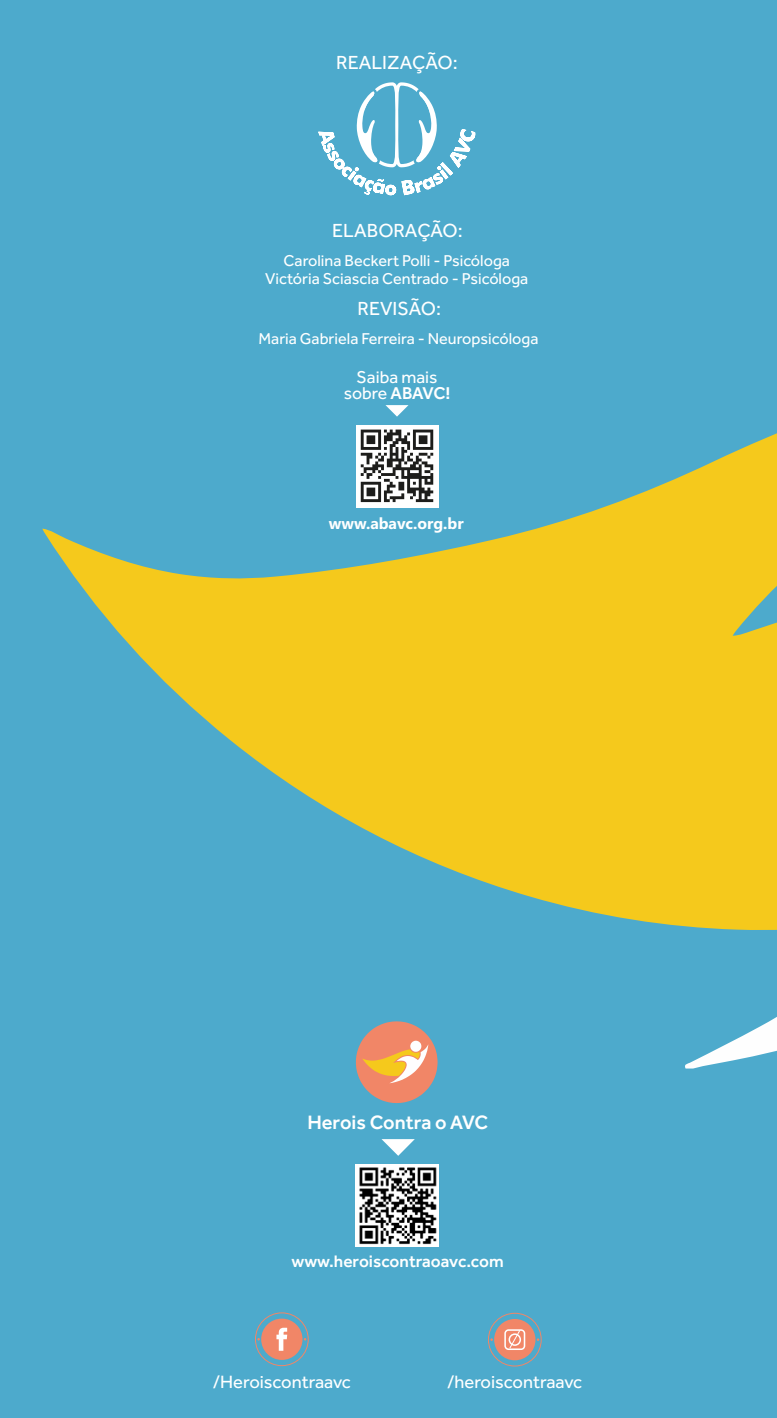
<style>
.page{position:relative;width:777px;height:1418px;background:#fff}
.page>*{position:absolute;margin:0;border:0;box-sizing:border-box;transform-origin:0 0}
.t1{font:500 20px "Effra";color:#fff}
.t2{font:19.6px "Effra";color:#fff}
.t3{font:18.4px "Effra";color:#fff}
.t4{font:17.6px/16px "Effra";color:#fff;text-align:center}
.t5{font:500 17.2px "Effra";color:#fff}
.t6{font:16.2px/17.2px "Effra";color:#fff;text-align:center}
.t7{font:700 15.8px "Segoe UI";color:#fff}
.s1{font-weight:500}
</style>
<div class="page">
<div style="left:0;top:0;width:777px;height:1417px;background:#4daacc"></div>
<svg style="left:42px;top:405px;width:641px;height:521px"></svg>
<svg style="left:683px;top:433px;width:94px;height:635px;fill:#f5c91c"></svg>
<svg style="left:318px;top:82px;width:157px;height:113px"></svg>
<div style="left:356px;top:424px;width:82px;height:83px;background:#fff"></div>
<svg style="left:361px;top:429px;width:72px;height:73px"></svg>
<svg style="left:385px;top:405px;width:23px;height:11px"></svg>
<svg style="left:356px;top:1021px;width:81px;height:82px"></svg>
<svg style="left:381px;top:1139px;width:34px;height:16px"></svg>
<img style="left:356px;top:1164px;width:82px;height:82px">
<div style="left:261px;top:1318px;width:41px;height:41px;background:#f18667;border-radius:50%"></div>
<div style="left:255px;top:1312px;width:53px;height:53px;border:1px solid #f18667;border-radius:50%"></div>
<svg style="left:276px;top:1327px;width:11px;height:23px"></svg>
<div style="left:494px;top:1318px;width:41px;height:42px;background:#f18667;border-radius:50%"></div>
<div style="left:488px;top:1312px;width:53px;height:54px;border:1px solid #f18667;border-radius:50%"></div>
<svg style="left:504px;top:1329px;width:21px;height:20px"></svg>
<p class="t2" style="left:336px;top:54px;width:123px">REALIZAÇÃO:</p>
<p class="t2" style="left:332px;top:222px;width:132px">ELABORAÇÃO:</p>
<p class="t6" style="left:265px;top:253px;width:265px">Carolina Beckert Polli - Psicóloga<br>Victória Sciascia Centrado - Psicóloga</p>
<p class="t2" style="left:357px;top:299px;width:85px">REVISÃO:</p>
<p class="t6" style="left:259px;top:330px;width:281px">Maria Gabriela Ferreira - Neuropsicóloga</p>
<p class="t4" style="left:344px;top:370px;width:108px">Saiba mais sobre <span class="s1">ABAVC!</span></p>
<p class="t7" style="left:329px;top:517px;width:136px">www.abavc.org.br</p>
<p class="t1" style="left:307px;top:1112px;width:182px">Herois Contra o AVC</p>
<p class="t5" style="left:291px;top:1253px;width:214px">www.heroiscontraoavc.com</p>
<p class="t3" style="left:213px;top:1373px;width:140px">/Heroiscontraavc</p>
<p class="t3" style="left:447px;top:1373px;width:136px">/heroiscontraavc</p>
</div>
